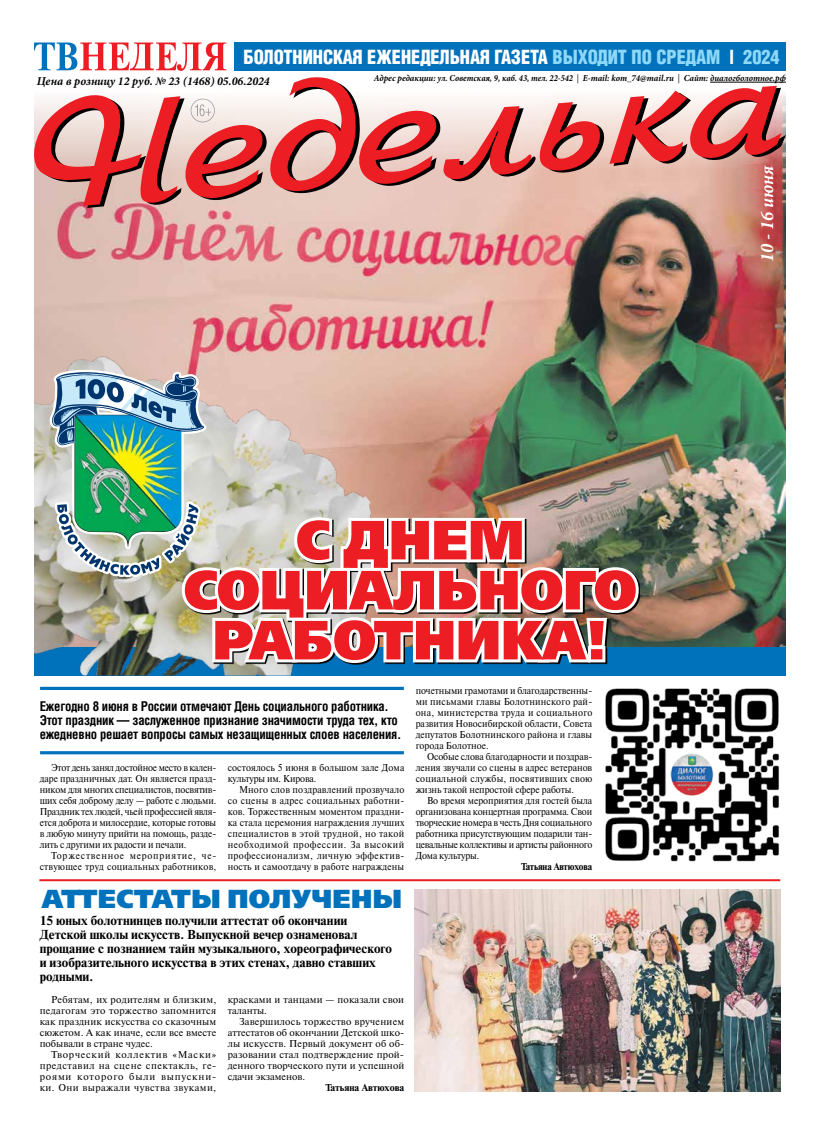
<style>
.page{position:relative;width:820px;height:1134px;background:#fff}
.page>*{position:absolute;margin:0;border:0;box-sizing:border-box;transform-origin:0 0}
.t1{font:55px/50px "Free Set Black C";color:#ed1d24;text-align:center;scale:.95 1}
.t2{font:26px "Free Set Black C";letter-spacing:.015em;color:#0072bc}
.t3{font:19px "AG Letterica Demi Condensed C";color:#fff;scale:.96 1}
.t4{font:italic 700 19px "Minion Pro";color:#fff;scale:.96 1}
.t5{font:700 13px/14px "Newton C";color:#000}
.t6{font:700 13px/14px "AG Letterica Condensed C";letter-spacing:-.015em;color:#000}
.t7{font:italic 700 12px "Minion Pro";color:#000}
.t8{font:10px/11px "Newton C";letter-spacing:.01em;color:#000;text-align:justify;scale:.93 1}
.t9{font:10px/11px "Newton C";letter-spacing:.01em;color:#000;text-align:justify}
.t10{font:700 10px "Newton C";letter-spacing:-.015em;color:#000;scale:.93 1}
.t11{font:700 10px "Newton C";letter-spacing:-.015em;color:#000}
.t12{font:italic 700 9.2px "Minion Pro";color:#000;scale:.96 1}
.s1{color:#8ed8f8}
.s2{font-weight:400;font-style:normal}
</style>
<div class="page">
<img style="left:34px;top:206px;width:751px;height:441px">
<div style="left:234px;top:43px;width:551px;height:28px;background:#0072bc"></div>
<svg style="left:34px;top:43px;width:192px;height:28px"></svg>
<hr style="left:40px;top:687px;width:364px;height:3px;background:#0072bc">
<hr style="left:40px;top:751px;width:364px;height:3px;background:#0072bc">
<svg style="left:35px;top:81px;width:750px;height:127px;background:#c7a29b"></svg>
<svg style="left:34px;top:77px;width:747px;height:129px"></svg>
<svg style="left:190px;top:99px;width:25px;height:23px"></svg>
<div style="left:34px;top:647px;width:751px;height:29px;background:#0072bc"></div>
<hr style="left:39px;top:879px;width:741px;height:2px;background:#ed1d24">
<img style="left:605px;top:688px;width:174px;height:174px">
<img style="left:414px;top:889px;width:366px;height:202px">
<img style="left:34px;top:261px;width:401px;height:415px">
<img style="left:49px;top:369px;width:592px;height:297px">
<h3 class="t3" style="left:243px;top:45px;width:560px">БОЛОТНИНСКАЯ ЕЖЕНЕДЕЛЬНАЯ ГАЗЕТА <span class="s1">ВЫХОДИТ ПО СРЕДАМ</span> | <span class="s1">2024</span></h3>
<p class="t7" style="left:37px;top:73px;width:234px">Цена в розницу 12 руб. № 23 (1468) 05.06.2024</p>
<p class="t12" style="left:374px;top:72px;width:430px">Адрес редакции: ул. Советская, 9, каб. 43, тел. 22-542 <span class="s2">|</span> E-mail: kom_74@mail.ru <span class="s2">|</span> Сайт: диалогболотное.рф</p>
<h1 class="t1" style="left:184px;top:518px;width:478px">С ДНЕМ<br>СОЦИАЛЬНОГО<br>РАБОТНИКА!</h1>
<h3 class="t6" style="left:40px;top:699px;width:363px">Ежегодно 8 июня в России отмечают День социального работника.<br>Этот праздник — заслуженное признание значимости труда тех, кто ежедневно решает вопросы самых незащищенных слоев населения.</h3>
<p class="t8" style="left:40px;top:762px;width:191px;text-indent:11px">Этот день занял достойное место в кален‑ даре праздничных дат. Он является празд‑ ником для многих специалистов, посвятив‑ ших себя доброму делу — работе с людьми.<br>Праздник тех людей, чьей профессией явля‑ ется доброта и милосердие, которые готовы в любую минуту прийти на помощь, разде‑ лить с другими их радости и печали.</p>
<p class="t8" style="left:40px;top:850px;width:191px;text-align:right">Торжественное мероприятие, че‑ ствующее труд социальных работников,</p>
<p class="t8" style="left:227px;top:762px;width:191px">состоялось 5 июня в большом зале Дома культуры им. Кирова.</p>
<p class="t8" style="left:227px;top:784px;width:191px;text-indent:11px">Много слов поздравлений прозвучало со сцены в адрес социальных работни‑ ков. Торжественным моментом праздни‑ ка стала церемония награждения лучших специалистов в этой трудной, но такой необходимой профессии. За высокий профессионализм, личную эффектив‑ ность и самоотдачу в работе награждены</p>
<h2 class="t2" style="left:42px;top:883px;width:361px">АТТЕСТАТЫ ПОЛУЧЕНЫ</h2>
<p class="t5" style="left:40px;top:914px;width:354px">15 юных болотнинцев получили аттестат об окончании Детской школы искусств. Выпускной вечер ознаменовал прощание с познанием тайн музыкального, хореографического и изобразительного искусства в этих стенах, давно ставших родными.</p>
<p class="t9" style="left:40px;top:994px;width:178px;text-indent:11px">Ребятам, их родителям и близким, педагогам это торжество запомнится как праздник искусства со сказочным сюжетом. А как иначе, если все вместе побывали в стране чудес.</p>
<p class="t9" style="left:40px;top:1049px;width:178px;text-indent:11px">Творческий коллектив «Маски» представил на сцене спектакль, ге‑ роями которого были выпускни‑ ки. Они выражали чувства звуками,</p>
<p class="t9" style="left:227px;top:994px;width:178px">красками и танцами — показали свои таланты.</p>
<p class="t9" style="left:227px;top:1016px;width:178px;text-indent:11px">Завершилось торжество вручением аттестатов об окончании Детской шко‑ лы искусств. Первый документ об об‑ разовании стал подтверждение прой‑ денного творческого пути и успешной сдачи экзаменов.</p>
<p class="t11" style="left:325px;top:1082px;width:80px">Татьяна Автюхова</p>
<p class="t8" style="left:415px;top:685px;width:191px">почетными грамотами и благодарственны‑ ми письмами главы Болотнинского рай‑ она, министерства труда и социального развития Новосибирской области, Совета депутатов Болотнинского района и главы города Болотное.</p>
<p class="t8" style="left:415px;top:751px;width:191px;text-indent:11px">Особые слова благодарности и поздрав‑ ления звучали со сцены в адрес ветеранов социальной службы, посвятивших свою жизнь такой непростой сфере работы.</p>
<p class="t8" style="left:415px;top:795px;width:191px;text-indent:11px">Во время мероприятия для гостей была организована концертная программа. Свои творческие номера в честь Дня социального работника присутствующим подарили тан‑ цевальные коллективы и артисты районного Дома культуры.</p>
<p class="t10" style="left:521px;top:861px;width:78px">Татьяна Автюхова</p>
<h3 class="t4" style="left:753px;top:262px;width:103px;rotate:-90deg">10 - 16 июня</h3>
</div>
